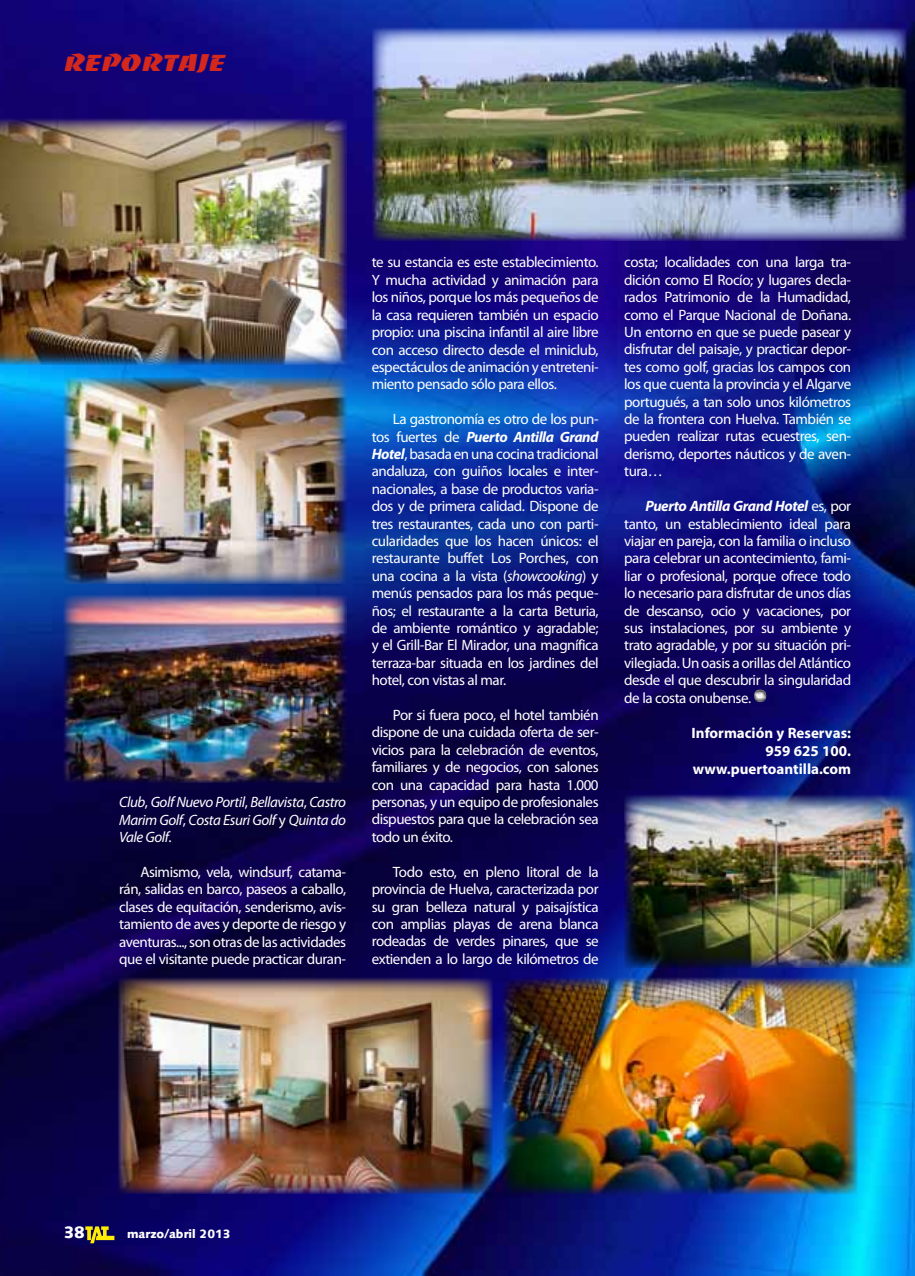
<style>
.page{position:relative;width:915px;height:1276px;background:#fff}
.page>*{position:absolute;margin:0;border:0;box-sizing:border-box;transform-origin:0 0}
.t1{font:22.5px "Baccarat Wide";letter-spacing:-.02em;color:#d5281c}
.t2{font:900 16.5px "Syntax";color:#fff}
.t3{font:15px/17.4px "Myriad Pro";letter-spacing:-.03em;color:#fff;text-align:justify}
.t4{font:italic 15px/17.4px "Myriad Pro";letter-spacing:-.03em;color:#fff;text-align:justify}
.t5{font:700 15px/18px "Myriad Pro";color:#fff;text-align:right}
.t6{font:900 12px "Syntax";color:#fff}
.s1{font-style:normal}
.s2{font-weight:700;font-style:italic}
.s3{font-style:italic}
</style>
<div class="page">
<img style="left:0;top:0;width:914px;height:1276px">
<img style="left:64px;top:377px;width:282px;height:206px">
<img style="left:502px;top:978px;width:355px;height:216px">
<img style="left:624px;top:794px;width:290px;height:173px">
<img style="left:372px;top:28px;width:534px;height:213px">
<img style="left:118px;top:978px;width:374px;height:216px">
<img style="left:64px;top:595px;width:282px;height:188px">
<img style="left:0;top:119px;width:346px;height:245px">
<svg style="left:85px;top:1226px;width:29px;height:17px"></svg>
<svg style="left:753px;top:689px;width:13px;height:13px"></svg>
<h1 class="t1" style="left:64px;top:50px;width:163px">REPORTAJE</h1>
<p class="t4" style="left:119px;top:793px;width:228px">Club<span class="s1">,</span> Golf Nuevo Portil<span class="s1">,</span> Bellavista<span class="s1">,</span> Castro Marim Golf<span class="s1">,</span> Costa Esuri Golf <span class="s1">y</span> Quinta do Vale Golf<span class="s1">.</span></p>
<p class="t3" style="left:119px;top:863px;width:228px;text-indent:21px">Asimismo, vela, windsurf, catama&shy;rán, salidas en barco, paseos a caballo, clases de equitación, senderismo, avis&shy;tamiento de aves y deporte de riesgo y aventuras..., son otras de las actividades que el visitante puede practicar duran-</p>
<p class="t3" style="left:371px;top:253px;width:228px">te su estancia es este establecimiento.<br>Y mucha actividad y animación para los niños, porque los más pequeños de la casa requieren también un espacio propio: una piscina infantil al aire libre con acceso directo desde el miniclub, espectáculos de animación y entreteni&shy;miento pensado sólo para ellos.</p>
<p class="t3" style="left:371px;top:410px;width:228px;text-indent:21px">La gastronomía es otro de los pun&shy;tos fuertes de <span class="s2">Puerto Antilla Grand Hotel</span>, basada en una cocina tradicional andaluza, con guiños locales e inter&shy;nacionales, a base de productos varia&shy;dos y de primera calidad. Dispone de tres restaurantes, cada uno con parti&shy;cularidades que los hacen únicos: el restaurante buffet Los Porches, con una cocina a la vista (<span class="s3">showcooking</span>) y menús pensados para los más peque&shy;ños; el restaurante a la carta Beturia, de ambiente romántico y agradable; y el Grill-Bar El Mirador, una magnífica terraza-bar situada en los jardines del hotel, con vistas al mar.</p>
<p class="t3" style="left:371px;top:706px;width:228px;text-indent:21px">Por si fuera poco, el hotel también dispone de una cuidada oferta de ser&shy;vicios para la celebración de eventos, familiares y de negocios, con salones con una capacidad para hasta 1.000 personas, y un equipo de profesionales dispuestos para que la celebración sea todo un éxito.</p>
<p class="t3" style="left:371px;top:862px;width:228px;text-indent:21px">Todo esto, en pleno litoral de la provincia de Huelva, caracterizada por su gran belleza natural y paisajística con amplias playas de arena blanca rodeadas de verdes pinares, que se extienden a lo largo de kilómetros de</p>
<p class="t3" style="left:624px;top:253px;width:228px">costa; localidades con una larga tra&shy;dición como El Rocío; y lugares decla&shy;rados Patrimonio de la Humadidad, como el Parque Nacional de Doñana.<br>Un entorno en que se puede pasear y disfrutar del paisaje, y practicar depor&shy;tes como golf, gracias los campos con los que cuenta la provincia y el Algarve portugués, a tan solo unos kilómetros de la frontera con Huelva. También se pueden realizar rutas ecuestres, sen&shy;derismo, deportes náuticos y de aven&shy;tura…</p>
<p class="t3" style="left:624px;top:497px;width:228px;text-indent:21px"><span class="s2">Puerto Antilla Grand Hotel</span> es, por tanto, un establecimiento ideal para viajar en pareja, con la familia o incluso para celebrar un acontecimiento, fami&shy;liar o profesional, porque ofrece todo lo necesario para disfrutar de unos días de descanso, ocio y vacaciones, por sus instalaciones, por su ambiente y trato agradable, y por su situación pri&shy;vilegiada. Un oasis a orillas del Atlántico desde el que descubrir la singularidad de la costa onubense.</p>
<p class="t5" style="left:691px;top:723px;width:161px">Información y Reservas:<br>959 625 100. www.puertoantilla.com</p>
<p class="t2" style="left:64px;top:1222px;width:22px">38</p>
<p class="t6" style="left:127px;top:1227px;width:105px">marzo/abril 2013</p>
</div>
